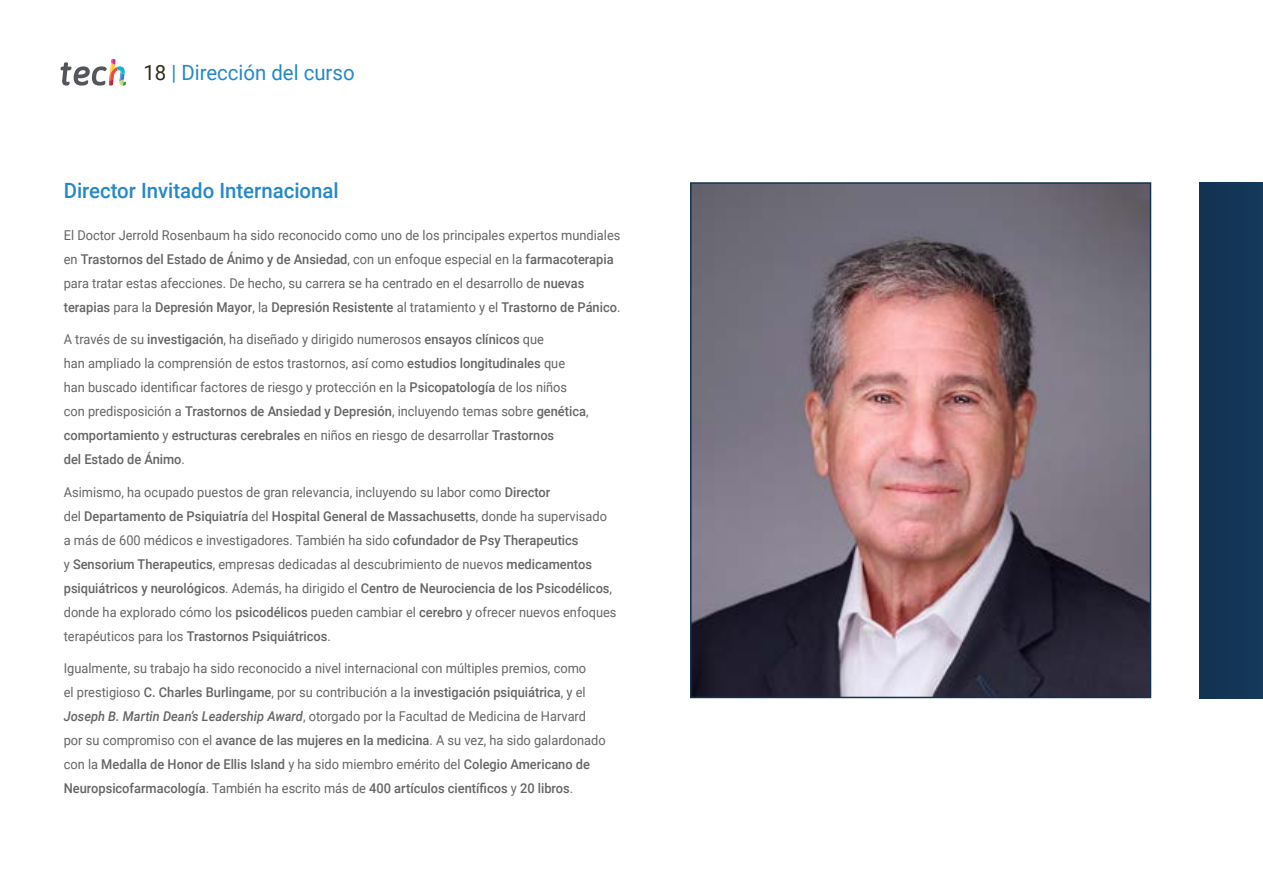
<style>
.page{position:relative;width:1263px;height:893px;background:#fff}
.page>*{position:absolute;margin:0;border:0;box-sizing:border-box;transform-origin:0 0}
.t1{font:500 21px "Roboto";color:#2488c9}
.t2{font:21px "Roboto";color:#2488c9}
.t3{font:13.5px/24px "Roboto";color:#656565;scale:.95 1}
.s1{color:#312e20}
.s2{font-weight:500}
.s3{font-weight:500;font-style:italic}
</style>
<div class="page">
<div style="left:1199px;top:182px;width:64px;height:516px;background:#133556"></div>
<svg style="left:61px;top:59px;width:65px;height:27px"></svg>
<img style="left:693px;top:185px;width:455px;height:510px">
<div style="left:690px;top:182px;width:461px;height:516px;border:2px solid #123352"></div>
<h1 class="t2" style="left:144px;top:57px;width:213px"><span class="s1">18</span> | Dirección del curso</h1>
<h1 class="t1" style="left:64px;top:176px;width:276px">Director Invitado Internacional</h1>
<p class="t3" style="left:64px;top:222px;width:587px">El Doctor Jerrold Rosenbaum ha sido reconocido como uno de los principales expertos mundiales en <span class="s2">Trastornos del Estado de Ánimo y de Ansiedad</span>, con un enfoque especial en la <span class="s2">farmacoterapia </span>para tratar estas afecciones. De hecho, su carrera se ha centrado en el desarrollo de <span class="s2">nuevas terapias</span> para la <span class="s2">Depresión Mayor</span>, la <span class="s2">Depresión Resistente</span> al tratamiento y el <span class="s2">Trastorno de Pánico</span>.</p>
<p class="t3" style="left:64px;top:327px;width:554px">A través de su <span class="s2">investigación</span>, ha diseñado y dirigido numerosos <span class="s2">ensayos clínicos</span> que<br>han ampliado la comprensión de estos trastornos, así como <span class="s2">estudios longitudinales</span> que han buscado identificar factores de riesgo y protección en la <span class="s2">Psicopatología</span> de los niños con predisposición a <span class="s2">Trastornos de Ansiedad y Depresión</span>, incluyendo temas sobre <span class="s2">genética</span>, <span class="s2">comportamiento</span> y <span class="s2">estructuras cerebrales</span> en niños en riesgo de desarrollar <span class="s2">Trastornos<br>del Estado de Ánimo</span>.</p>
<p class="t3" style="left:64px;top:479px;width:583px">Asimismo, ha ocupado puestos de gran relevancia, incluyendo su labor como <span class="s2">Director<br></span>del <span class="s2">Departamento de Psiquiatría</span> del <span class="s2">Hospital General de Massachusetts</span>, donde ha supervisado a más de 600 médicos e investigadores. También ha sido <span class="s2">cofundador de Psy Therapeutics<br></span>y <span class="s2">Sensorium Therapeutics</span>, empresas dedicadas al descubrimiento de nuevos <span class="s2">medicamentos psiquiátricos y neurológicos</span>. Además, ha dirigido el <span class="s2">Centro de Neurociencia de los Psicodélicos</span>, donde ha explorado cómo los <span class="s2">psicodélicos</span> pueden cambiar el <span class="s2">cerebro</span> y ofrecer nuevos enfoques terapéuticos para los <span class="s2">Trastornos Psiquiátricos</span>.</p>
<p class="t3" style="left:64px;top:656px;width:572px">Igualmente, su trabajo ha sido reconocido a nivel internacional con múltiples premios, como<br>el prestigioso <span class="s2">C. Charles Burlingame</span>, por su contribución a la <span class="s2">investigación psiquiátrica</span>, y el <span class="s3">Joseph B. Martin Dean’s Leadership Award</span>, otorgado por la Facultad de Medicina de Harvard por su compromiso con el <span class="s2">avance de las mujeres en la medicina</span>. A su vez, ha sido galardonado con la <span class="s2">Medalla de Honor de Ellis Island</span> y ha sido miembro emérito del <span class="s2">Colegio Americano de Neuropsicofarmacología</span>. También ha escrito más de <span class="s2">400 artículos científicos</span> y <span class="s2">20 libros</span>.</p>
</div>
